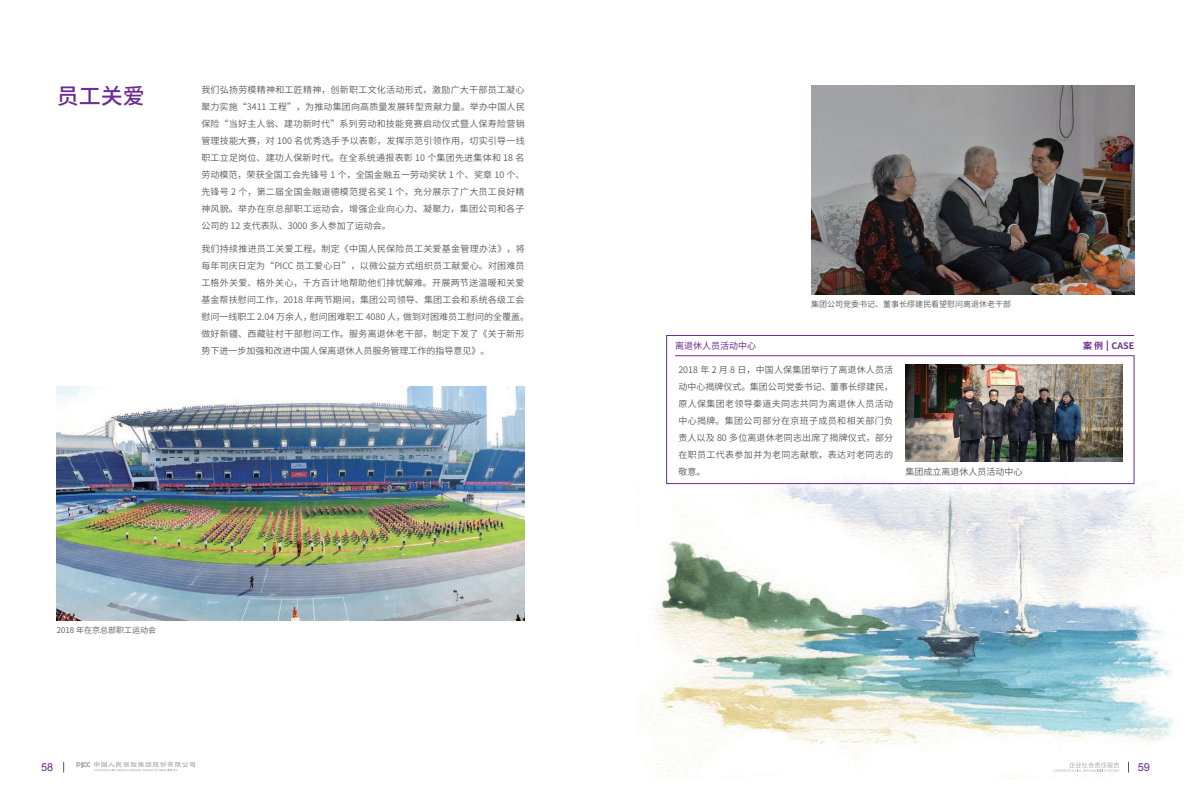
<style>
.page{position:relative;width:1191px;height:808px;background:#fff}
.page>*{position:absolute;margin:0;border:0;box-sizing:border-box;transform-origin:0 0}
.t1{font:500 22px "Source Han Sans CN";color:#6e2c91}
.t2{font:11px "Arial";color:#6e2c91}
.t3{font:9px/17px "Source Han Sans CN";letter-spacing:.02em;color:#57585a;text-align:justify}
.t4{font:9px "Source Han Sans CN";color:#57585a}
.t5{font:9px "Source Han Sans CN";color:#6e2c91}
.t6{font:700 9px "Source Han Sans CN";color:#6e2c91}
.t7{font:8px "Source Han Sans CN";color:#57585a}
</style>
<div class="page">
<img style="left:636px;top:418px;width:546px;height:362px">
<svg style="left:666px;top:335px;width:468px;height:149px"></svg>
<img style="left:57px;top:387px;width:467px;height:233px">
<img style="left:811px;top:85px;width:323px;height:210px">
<img style="left:905px;top:365px;width:217px;height:96px">
<svg style="left:1053px;top:762px;width:66px;height:10px"></svg>
<svg style="left:76px;top:762px;width:119px;height:9px"></svg>
<p class="t1" style="left:57px;top:84px;width:90px">员工关爱</p>
<p class="t3" style="left:201px;top:81px;width:325px">我们弘扬劳模精神和工匠精神，创新职工文化活动形式，激励广大干部员工凝心聚力实施“3411 工程”，为推动集团向高质量发展转型贡献力量。举办中国人民保险“当好主人翁、建功新时代”系列劳动和技能竞赛启动仪式暨人保寿险营销管理技能大赛，对 100 名优秀选手予以表彰，发挥示范引领作用，切实引导一线职工立足岗位、建功人保新时代。在全系统通报表彰 10 个集团先进集体和 18 名劳动模范，荣获全国工会先锋号 1 个，全国金融五一劳动奖状 1 个、奖章 10 个、先锋号 2 个，第二届全国金融道德模范提名奖 1 个，充分展示了广大员工良好精神风貌。举办在京总部职工运动会，增强企业向心力、凝聚力，集团公司和各子公司的 12 支代表队、3000 多人参加了运动会。</p>
<p class="t3" style="left:201px;top:240px;width:329px;text-align:left">我们持续推进员工关爱工程。制定《中国人民保险员工关爱基金管理办法》，将每年司庆日定为“PICC 员工爱心日”，以微公益方式组织员工献爱心。对困难员工格外关爱、格外关心，千方百计地帮助他们排忧解难。开展两节送温暖和关爱基金帮扶慰问工作，2018 年两节期间，集团公司领导、集团工会和系统各级工会慰问一线职工 2.04 万余人，慰问困难职工 4080 人，做到对困难员工慰问的全覆盖。做好新疆、西藏驻村干部慰问工作。服务离退休老干部，制定下发了《关于新形势下进一步加强和改进中国人保离退休人员服务管理工作的指导意见》。</p>
<p class="t7" style="left:57px;top:625px;width:101px">2018 年在京总部职工运动会</p>
<p class="t7" style="left:811px;top:300px;width:201px">集团公司党委书记、董事长缪建民看望慰问离退休老干部</p>
<p class="t5" style="left:675px;top:341px;width:82px">离退休人员活动中心</p>
<p class="t6" style="left:1083px;top:341px;width:53px">案 例 CASE</p>
<p class="t3" style="left:678px;top:361px;width:216px">2018 年 2 月 8 日，中国人保集团举行了离退休人员活动中心揭牌仪式。集团公司党委书记、董事长缪建民，原人保集团老领导秦道夫同志共同为离退休人员活动中心揭牌。集团公司部分在京班子成员和相关部门负责人以及 80 多位离退休老同志出席了揭牌仪式，部分在职员工代表参加并为老同志献歌，表达对老同志的敬意。</p>
<p class="t4" style="left:905px;top:466px;width:118px">集团成立离退休人员活动中心</p>
<p class="t2" style="left:41px;top:759px;width:14px">58</p>
<p class="t2" style="left:1137px;top:759px;width:14px">59</p>
</div>
